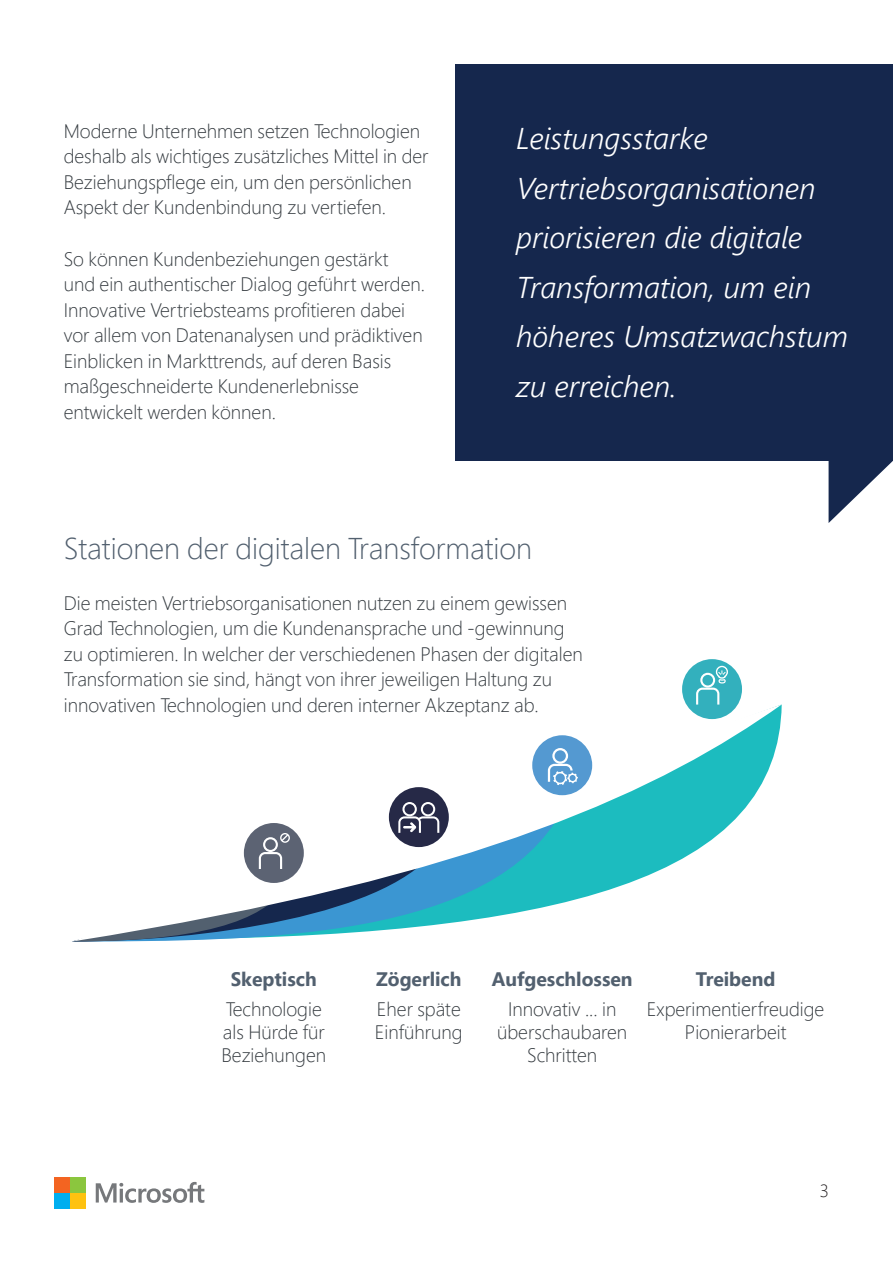
<style>
.page{position:relative;width:893px;height:1263px;background:#fff}
.page>*{position:absolute;margin:0;border:0;box-sizing:border-box;transform-origin:0 0}
.t1{font:italic 300 30px/49.5px "Segoe UI";color:#fff}
.t2{font:300 30px "Segoe Pro Display";color:#52606f}
.t3{font:300 19.5px/25.5px "Segoe Pro Display";color:#353b40}
.t4{font:700 19.5px/29.4px "Segoe Pro Display";color:#52606f}
.t5{font:300 18px "Segoe Pro Display";color:#231f20}
.s1{font-weight:700;color:#52606f}
.s2{font-weight:300;color:#353b40}
</style>
<div class="page">
<svg style="left:96px;top:1182px;width:108px;height:21px"></svg>
<div style="left:54px;top:1177px;width:15px;height:15px;background:#f36421"></div>
<div style="left:71px;top:1177px;width:15px;height:15px;background:#8bc63e"></div>
<div style="left:54px;top:1194px;width:15px;height:15px;background:#00aeef"></div>
<div style="left:71px;top:1194px;width:15px;height:15px;background:#fec210"></div>
<div style="left:455px;top:64px;width:438px;height:397px;background:#15274d"></div>
<svg style="left:829px;top:461px;width:64px;height:62px"></svg>
<svg style="left:393px;top:704px;width:389px;height:221px"></svg>
<div style="left:389px;top:787px;width:60px;height:60px;background:#262947;border-radius:50%"></div>
<svg style="left:74px;top:802px;width:366px;height:139px"></svg>
<div style="left:532px;top:735px;width:60px;height:60px;background:#5499d1;border-radius:50%"></div>
<svg style="left:548px;top:748px;width:30px;height:37px"></svg>
<div style="left:682px;top:659px;width:60px;height:60px;background:#33b0bd;border-radius:50%"></div>
<svg style="left:696px;top:665px;width:32px;height:39px"></svg>
<p class="t3" style="left:64px;top:118px;width:366px">Moderne Unternehmen setzen Technologien deshalb als wichtiges zusätzliches Mittel in der Beziehungspflege ein, um den persönlichen Aspekt der Kundenbindung zu vertiefen.</p>
<p class="t3" style="left:64px;top:245px;width:363px">So können Kundenbeziehungen gestärkt<br>und ein authentischer Dialog geführt werden.<br>Innovative Vertriebsteams profitieren dabei vor allem von Datenanalysen und prädiktiven Einblicken in Markttrends, auf deren Basis maßgeschneiderte Kundenerlebnisse entwickelt werden können.</p>
<p class="t1" style="left:516px;top:113px;width:333px">Leistungsstarke<br>Vertriebsorganisationen priorisieren die digitale<br>Transformation, um ein höheres Umsatzwachstum zu erreichen.</p>
<p class="t2" style="left:64px;top:528px;width:470px">Stationen der digitalen Transformation</p>
<p class="t3" style="left:64px;top:590px;width:520px">Die meisten Vertriebsorganisationen nutzen zu einem gewissen Grad Technologien, um die Kundenansprache und -gewinnung zu optimieren. In welcher der verschiedenen Phasen der digitalen Transformation sie sind, hängt von ihrer jeweiligen Haltung zu innovativen Technologien und deren interner Akzeptanz ab.</p>
<p class="t3" style="left:226px;top:964px;width:97px;line-height:29.4px"><span class="s1">Skeptisch<br></span>Technologie</p>
<p class="t3" style="left:221px;top:1020px;width:106px;line-height:23.4px">als Hürde für<br>Beziehungen</p>
<p class="t4" style="left:376px;top:964px;width:87px">Zögerlich<br><span class="s2">Eher späte</span></p>
<p class="t3" style="left:375px;top:1019px;width:89px">Einführung</p>
<p class="t4" style="left:492px;top:964px;width:142px">Aufgeschlossen</p>
<p class="t3" style="left:497px;top:996px;width:132px;line-height:23.4px;text-align:center">Innovativ ... in überschaubaren<br>Schritten</p>
<p class="t4" style="left:696px;top:964px;width:81px">Treibend</p>
<p class="t3" style="left:647px;top:996px;width:179px;line-height:23.4px;text-align:center">Experimentierfreudige<br>Pionierarbeit</p>
<p class="t5" style="left:820px;top:1178px;width:11px">3</p>
</div>
